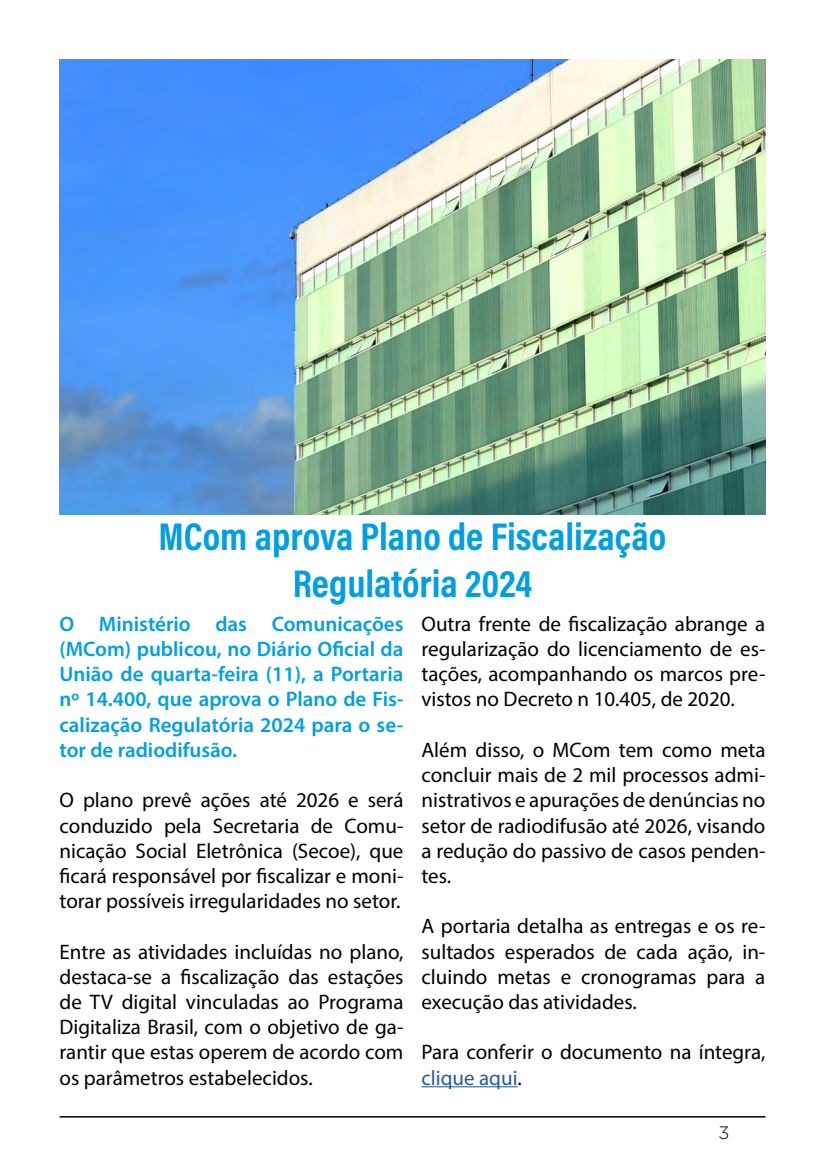
<style>
.page{position:relative;width:825px;height:1153px;background:#fff}
.page>*{position:absolute;margin:0;border:0;box-sizing:border-box;transform-origin:0 0}
.t1{font:700 39px/46.8px "Acumin Pro Cond";color:#009fe3;text-align:center}
.t2{font:21px/25.2px "Myriad Pro";color:#000;text-align:justify}
.t3{font:600 21px/25.2px "Myriad Pro";color:#009fe3;text-align:justify}
.t4{font:300 18px "Gotham Rounded";color:#000}
.s1{color:#275b9b}
</style>
<div class="page">
<img style="left:60px;top:60px;width:705px;height:454px">
<hr style="left:60px;top:1115px;width:705px;height:2px;background:#000">
<hr style="left:421px;top:1086px;width:97px;height:1px;background:#275b9b">
<h1 class="t1" style="left:159px;top:512px;width:509px">MCom aprova Plano de Fiscalização<br>Regulatória 2024</h1>
<p class="t2" style="left:421px;top:610px;width:345px">Outra frente de fiscalização abrange a regularização do licenciamento de es&shy;tações, acompanhando os marcos pre&shy;vistos no Decreto n 10.405, de 2020.</p>
<p class="t2" style="left:421px;top:736px;width:345px">Além disso, o MCom tem como meta concluir mais de 2 mil processos admi&shy;nistrativos e apurações de denúncias no setor de radiodifusão até 2026, visando a redução do passivo de casos penden&shy;tes.</p>
<p class="t2" style="left:421px;top:913px;width:345px">A portaria detalha as entregas e os re&shy;sultados esperados de cada ação, in&shy;cluindo metas e cronogramas para a execução das atividades.</p>
<p class="t2" style="left:421px;top:1039px;width:345px">Para conferir o documento na íntegra, <span class="s1">clique aqui</span>.</p>
<p class="t3" style="left:60px;top:610px;width:345px">O Ministério das Comunicações (MCom) publicou, no Diário Oficial da União de quarta-feira (11), a Portaria nº 14.400, que aprova o Plano de Fis&shy;calização Regulatória 2024 para o se&shy;tor de radiodifusão.</p>
<p class="t2" style="left:60px;top:787px;width:345px">O plano prevê ações até 2026 e será conduzido pela Secretaria de Comu&shy;nicação Social Eletrônica (Secoe), que ficará responsável por fiscalizar e moni&shy;torar possíveis irregularidades no setor.</p>
<p class="t2" style="left:60px;top:938px;width:345px">Entre as atividades incluídas no plano, destaca-se a fiscalização das estações de TV digital vinculadas ao Programa Digitaliza Brasil, com o objetivo de ga&shy;rantir que estas operem de acordo com os parâmetros estabelecidos.</p>
<p class="t4" style="left:718px;top:1120px;width:12px">3</p>
</div>
